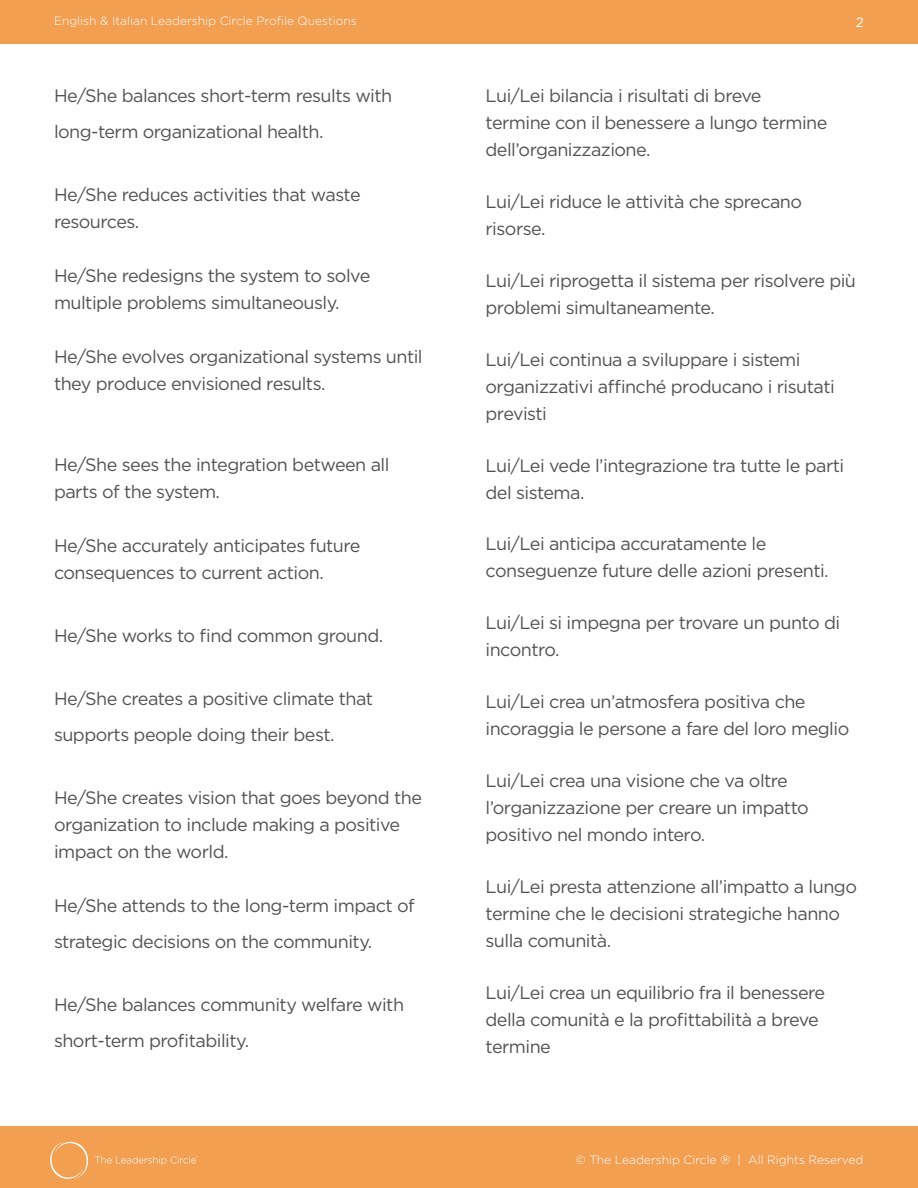
<style>
.page{position:relative;width:918px;height:1188px;background:#fff}
.page>*{position:absolute;margin:0;border:0;box-sizing:border-box;transform-origin:0 0}
.Paragraph_Body_Chine{font:18px/27px "Gotham";letter-spacing:-.03em;color:#535353}
.paragraph_body{font:18px/27px "Gotham";letter-spacing:-.03em;color:#535353}
.t1{font:13.5px "Gotham";color:#fff}
.t2{font:300 12px "Gotham";color:#feffff}
</style>
<div class="page">
<div style="left:0;top:1126px;width:918px;height:62px;background:#f29f52"></div>
<div style="left:0;top:0;width:918px;height:43px;background:#f29f52"></div>
<img style="left:50px;top:1141px;width:147px;height:38px">
<p class="t2" style="left:54px;top:14px;width:304px">English &amp; Italian Leadership Circle Profile Questions</p>
<p class="t1" style="left:856px;top:13px;width:10px">2</p>
<p class="paragraph_body" style="left:54px;top:77px;width:340px;line-height:36px">He/She balances short-term results with long-term organizational health.</p>
<p class="paragraph_body" style="left:54px;top:181px;width:308px">He/She reduces activities that waste resources.</p>
<p class="paragraph_body" style="left:54px;top:262px;width:318px">He/She redesigns the system to solve multiple problems simultaneously.</p>
<p class="paragraph_body" style="left:54px;top:343px;width:370px">He/She evolves organizational systems until they produce envisioned results.</p>
<p class="paragraph_body" style="left:54px;top:451px;width:337px">He/She sees the integration between all parts of the system.</p>
<p class="paragraph_body" style="left:54px;top:532px;width:308px">He/She accurately anticipates future consequences to current action.</p>
<p class="paragraph_body" style="left:54px;top:622px;width:331px">He/She works to find common ground.</p>
<p class="paragraph_body" style="left:54px;top:680px;width:321px;line-height:36px">He/She creates a positive climate that supports people doing their best.</p>
<p class="paragraph_body" style="left:54px;top:784px;width:370px">He/She creates vision that goes beyond the organization to include making a positive impact on the world.</p>
<p class="paragraph_body" style="left:54px;top:887px;width:362px;line-height:36px">He/She attends to the long-term impact of strategic decisions on the community.</p>
<p class="paragraph_body" style="left:54px;top:986px;width:352px;line-height:36px">He/She balances community welfare with short-term profitability.</p>
<p class="Paragraph_Body_Chine" style="left:486px;top:82px;width:343px">Lui/Lei bilancia i risultati di breve termine con il benessere a lungo termine dell’organizzazione.</p>
<p class="Paragraph_Body_Chine" style="left:486px;top:188px;width:318px">Lui/Lei riduce le attività che sprecano risorse.</p>
<p class="Paragraph_Body_Chine" style="left:486px;top:267px;width:372px">Lui/Lei riprogetta il sistema per risolvere più problemi simultaneamente.</p>
<p class="Paragraph_Body_Chine" style="left:486px;top:345px;width:351px">Lui/Lei continua a sviluppare i sistemi organizzativi affinché producano i risutati previsti</p>
<p class="Paragraph_Body_Chine" style="left:486px;top:451px;width:360px">Lui/Lei vede l’integrazione tra tutte le parti del sistema.</p>
<p class="Paragraph_Body_Chine" style="left:486px;top:530px;width:345px">Lui/Lei anticipa accuratamente le conseguenze future delle azioni presenti.</p>
<p class="Paragraph_Body_Chine" style="left:486px;top:609px;width:356px">Lui/Lei si impegna per trovare un punto di incontro.</p>
<p class="Paragraph_Body_Chine" style="left:486px;top:688px;width:365px">Lui/Lei crea un’atmosfera positiva che incoraggia le persone a fare del loro meglio</p>
<p class="Paragraph_Body_Chine" style="left:486px;top:767px;width:325px">Lui/Lei crea una visione che va oltre l’organizzazione per creare un impatto positivo nel mondo intero.</p>
<p class="Paragraph_Body_Chine" style="left:486px;top:872px;width:373px">Lui/Lei presta attenzione all’impatto a lungo termine che le decisioni strategiche hanno sulla comunità.</p>
<p class="Paragraph_Body_Chine" style="left:486px;top:978px;width:341px">Lui/Lei crea un equilibrio fra il benessere della comunità e la profittabilità a breve termine</p>
<p class="t2" style="left:576px;top:1153px;width:289px">© The Leadership Circle ® | All Rights Reserved</p>
</div>
